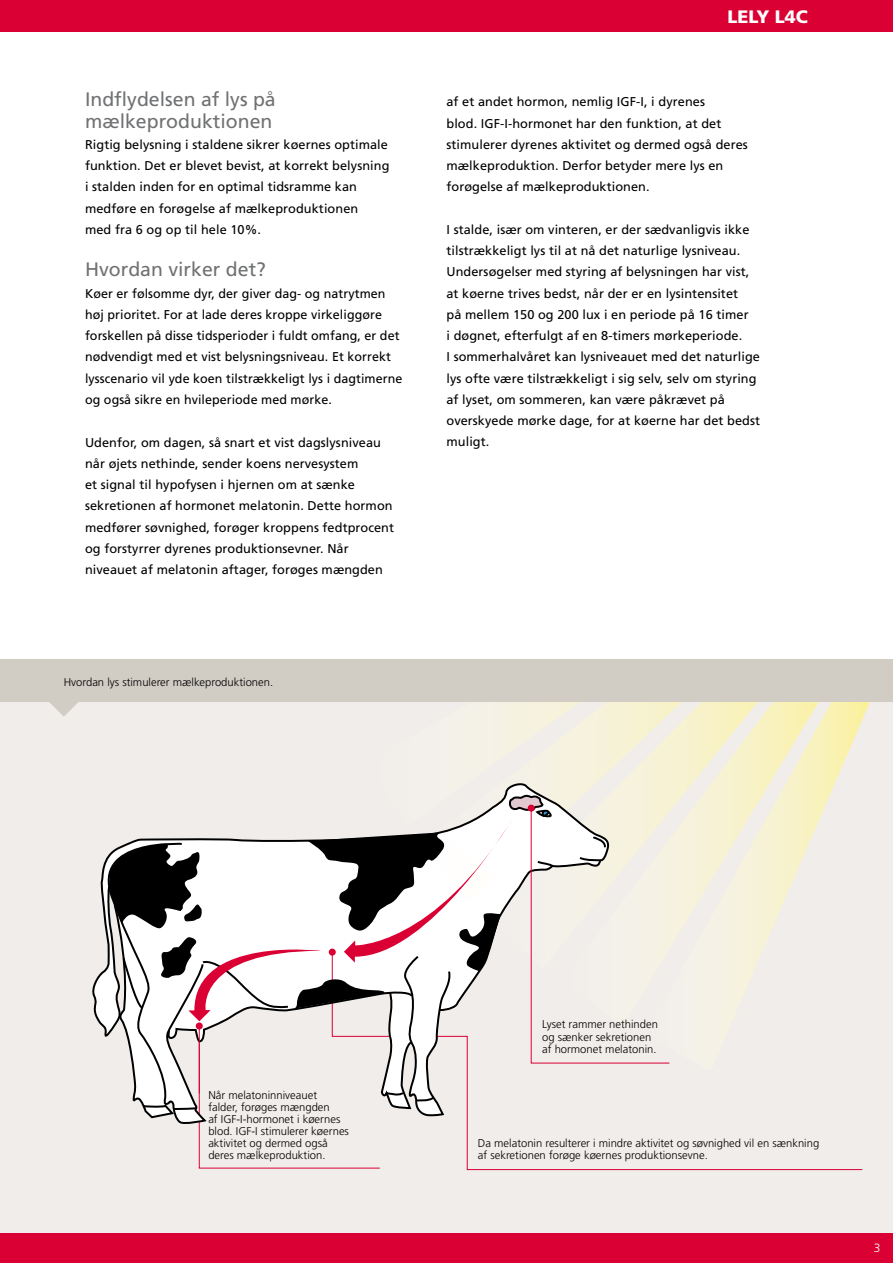
<style>
.page{position:relative;width:893px;height:1263px;background:#fff}
.page>*{position:absolute;margin:0;border:0;box-sizing:border-box;transform-origin:0 0}
.t1{font:19.5px/21.3px "Frutiger";color:#707173}
.t2{font:900 18px "Frutiger";color:#fff}
.t3{font:12.75px/21.3px "Frutiger";letter-spacing:.005em;color:#000}
.t4{font:300 12px "Frutiger";color:#fff}
.t5{font:300 11.25px/12px "Frutiger";color:#000}
</style>
<div class="page">
<div style="left:0;top:680px;width:893px;height:560px;background:#f0edea"></div>
<svg style="left:670px;top:702px;width:200px;height:309px"></svg>
<svg style="left:92px;top:702px;width:578px;height:467px"></svg>
<hr style="left:199px;top:1026px;width:1px;height:67px;background:#da0034">
<div style="left:0;top:659px;width:893px;height:43px;background:#d1ccc4"></div>
<div style="left:0;top:0;width:893px;height:32px;background:#da0034"></div>
<div style="left:0;top:1233px;width:893px;height:30px;background:#da0034"></div>
<svg style="left:49px;top:702px;width:29px;height:15px"></svg>
<h1 class="t1" style="left:85px;top:89px;width:192px">Indflydelsen af lys på mælkeproduktionen</h1>
<p class="t3" style="left:85px;top:134px;width:306px">Rigtig belysning i staldene sikrer køernes optimale funktion. Det er blevet bevist, at korrekt belysning i stalden inden for en optimal tidsramme kan medføre en forøgelse af mælkeproduktionen<br>med fra 6 og op til hele 10%.</p>
<h1 class="t1" style="left:85px;top:259px;width:182px">Hvordan virker det?</h1>
<p class="t3" style="left:85px;top:283px;width:319px">Køer er følsomme dyr, der giver dag- og natrytmen høj prioritet. For at lade deres kroppe virkeliggøre forskellen på disse tidsperioder i fuldt omfang, er det nødvendigt med et vist belysningsniveau. Et korrekt lysscenario vil yde koen tilstrækkeligt lys i dagtimerne og også sikre en hvileperiode med mørke.</p>
<p class="t3" style="left:85px;top:431px;width:311px">Udenfor, om dagen, så snart et vist dagslysniveau når øjets nethinde, sender koens nervesystem<br>et signal til hypofysen i hjernen om at sænke sekretionen af hormonet melatonin. Dette hormon medfører søvnighed, forøger kroppens fedtprocent og forstyrrer dyrenes produktionsevner. Når niveauet af melatonin aftager, forøges mængden</p>
<p class="t5" style="left:64px;top:676px;width:211px">Hvordan lys stimulerer mælkeproduktionen.</p>
<h2 class="t2" style="left:727px;top:5px;width:12px">lely</h2>
<h2 class="t2" style="left:775px;top:5px;width:33px">L4c</h2>
<p class="t3" style="left:446px;top:91px;width:303px">af et andet hormon, nemlig IGF-I, i dyrenes<br>blod. IGF-I-hormonet har den funktion, at det stimulerer dyrenes aktivitet og dermed også deres mælkeproduktion. Derfor betyder mere lys en forøgelse af mælkeproduktionen.</p>
<p class="t3" style="left:446px;top:219px;width:315px">I stalde, især om vinteren, er der sædvanligvis ikke tilstrækkeligt lys til at nå det naturlige lysniveau.<br>Undersøgelser med styring af belysningen har vist, at køerne trives bedst, når der er en lysintensitet<br>på mellem 150 og 200 lux i en periode på 16 timer<br>i døgnet, efterfulgt af en 8-timers mørkeperiode.<br>I sommerhalvåret kan lysniveauet med det naturlige lys ofte være tilstrækkeligt i sig selv, selv om styring af lyset, om sommeren, kan være påkrævet på overskyede mørke dage, for at køerne har det bedst muligt.</p>
<p class="t5" style="left:208px;top:1089px;width:142px">Når melatoninniveauet falder, forøges mængden<br>af IGF‑I‑hormonet i køernes blod. IGF-I stimulerer køernes aktivitet og dermed også deres mælkeproduktion.</p>
<p class="t5" style="left:542px;top:1019px;width:117px">Lyset rammer nethinden og sænker sekretionen af hormonet melatonin.</p>
<p class="t5" style="left:478px;top:1137px;width:343px">Da melatonin resulterer i mindre aktivitet og søvnighed vil en sænkning af sekretionen forøge køernes produktionsevne.</p>
<p class="t4" style="left:874px;top:1241px;width:8px">3</p>
</div>
